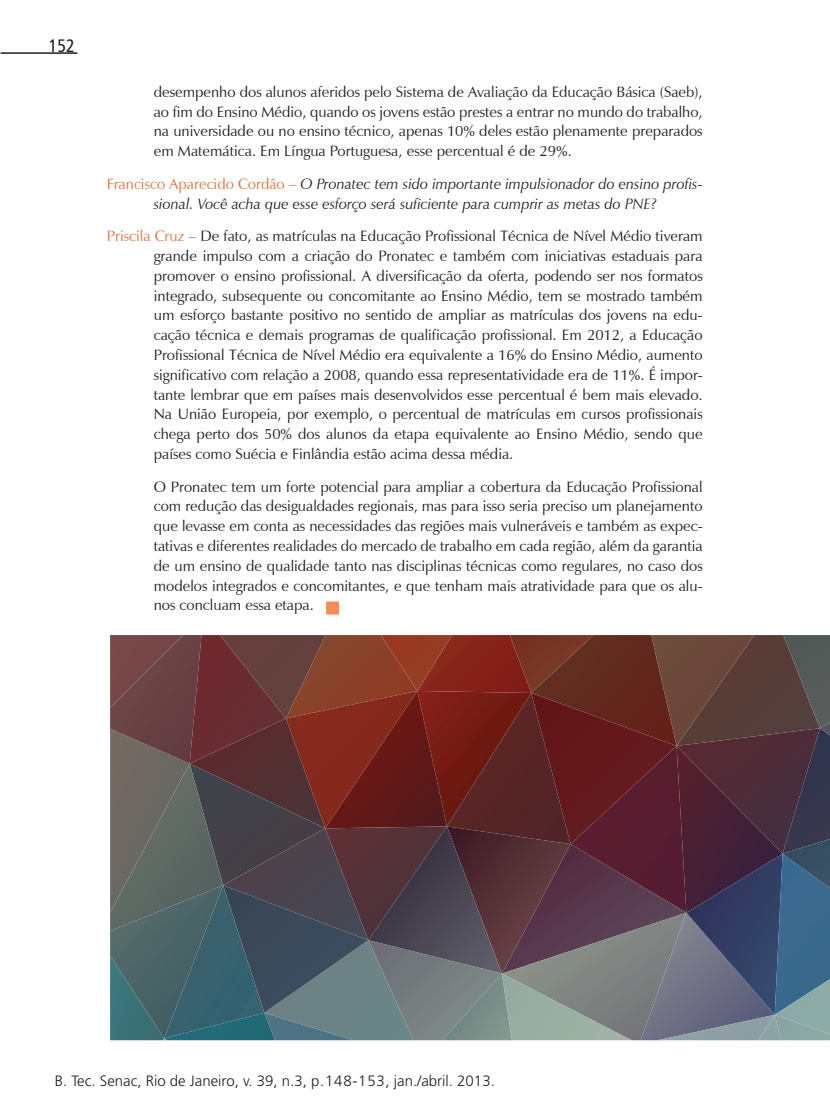
<style>
.page{position:relative;width:830px;height:1106px;background:#fff}
.page>*{position:absolute;margin:0;border:0;box-sizing:border-box;transform-origin:0 0}
.t1{font:condensed 18px "Frutiger";color:#231f20}
.t2{font:15px/19.8px "Zapf Humanist 601 BT";color:#231f20;text-align:justify}
.t3{font:italic 15px/19.8px "Zapf Humanist 601 BT";color:#231f20;text-align:center}
.t4{font:300 15px "Frutiger";color:#231f20}
.s1{font-style:normal;color:#db7542}
.s2{color:#db7542}
</style>
<div class="page">
<hr style="left:1px;top:52px;width:76px;height:2px;background:#231f20">
<svg style="left:110px;top:635px;width:719px;height:405px;background:#5f474b"></svg>
<div style="left:326px;top:601px;width:13px;height:13px;background:#f68d4e;border:2px solid #f68d4e"></div>
<p class="t1" style="left:49px;top:35px;width:27px">152</p>
<p class="t2" style="left:154px;top:82px;width:550px">desempenho dos alunos aferidos pelo Sistema de Avaliação da Educação Básica (Saeb), ao fim do Ensino Médio, quando os jovens estão prestes a entrar no mundo do trabalho, na universidade ou no ensino técnico, apenas 10% deles estão plenamente preparados em Matemática. Em Língua Portuguesa, esse percentual é de 29%.</p>
<p class="t3" style="left:107px;top:174px;width:597px"><span class="s1">Francisco Aparecido Cordão –</span> O Pronatec tem sido importante impulsionador do ensino profis&shy;sional. Você acha que esse esforço será suficiente para cumprir as metas do PNE?</p>
<p class="t2" style="left:154px;top:226px;width:550px;text-indent:-47px"><span class="s2">Priscila Cruz –</span> De fato, as matrículas na Educação Profissional Técnica de Nível Médio tiveram grande impulso com a criação do Pronatec e também com iniciativas estaduais para promover o ensino profissional. A diversificação da oferta, podendo ser nos formatos integrado, subsequente ou concomitante ao Ensino Médio, tem se mostrado também um esforço bastante positivo no sentido de ampliar as matrículas dos jovens na edu&shy;cação técnica e demais programas de qualificação profissional. Em 2012, a Educação Profissional Técnica de Nível Médio era equivalente a 16% do Ensino Médio, aumento significativo com relação a 2008, quando essa representatividade era de 11%. É impor&shy;tante lembrar que em países mais desenvolvidos esse percentual é bem mais elevado.<br>Na União Europeia, por exemplo, o percentual de matrículas em cursos profissionais chega perto dos 50% dos alunos da etapa equivalente ao Ensino Médio, sendo que países como Suécia e Finlândia estão acima dessa média.</p>
<p class="t2" style="left:154px;top:476px;width:550px">O Pronatec tem um forte potencial para ampliar a cobertura da Educação Profissional com redução das desigualdades regionais, mas para isso seria preciso um planejamento que levasse em conta as necessidades das regiões mais vulneráveis e também as expec&shy;tativas e diferentes realidades do mercado de trabalho em cada região, além da garantia de um ensino de qualidade tanto nas disciplinas técnicas como regulares, no caso dos modelos integrados e concomitantes, e que tenham mais atratividade para que os alu&shy;nos concluam essa etapa.</p>
<p class="t4" style="left:55px;top:1071px;width:441px">B. Tec. Senac, Rio de Janeiro, v. 39, n.3, p.148-153, jan./abril. 2013.</p>
</div>
